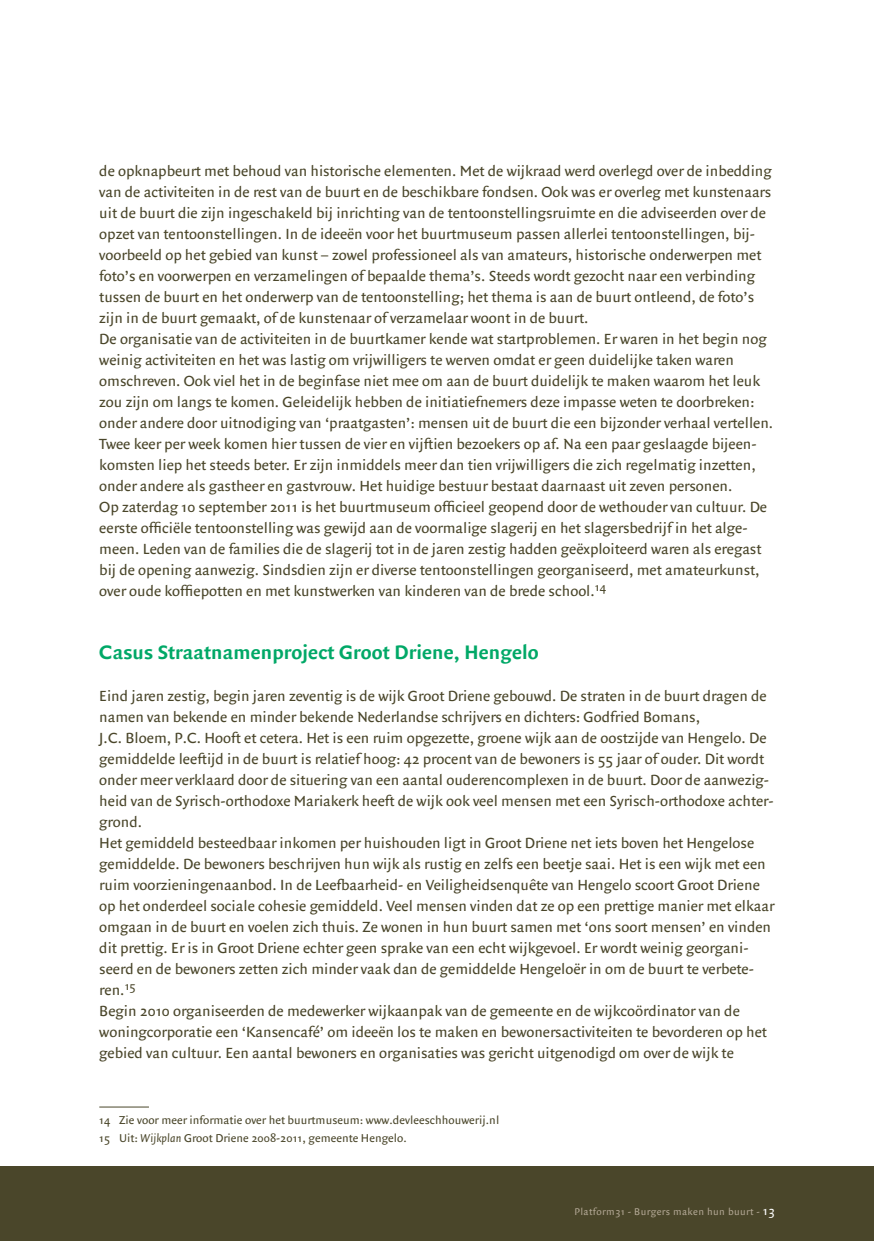
<style>
.page{position:relative;width:874px;height:1241px;background:#fff}
.page>*{position:absolute;margin:0;border:0;box-sizing:border-box;transform-origin:0 0}
.t1{font:700 21px "Quadraat Sans";letter-spacing:.01em;color:#00a867}
.t2{font:15.75px/21px "Quadraat Sans";color:#4a462a}
.t3{font:12.25px/17.3px "Quadraat Sans";letter-spacing:.005em;color:#4a462a}
.t4{font:10.5px "Quadraat Sans";letter-spacing:.04em;color:#b1a693}
.s1{font-style:italic}
.s2{font-size:13.12px;color:#fff}
</style>
<div class="page">
<div style="left:0;top:1166px;width:873px;height:74px;background:#4a462a"></div>
<hr style="left:99px;top:1106px;width:50px;height:1px;background:#4a462a">
<p class="t2" style="left:99px;top:160px;width:675px">de opknapbeurt met behoud van historische elementen. Met de wijkraad werd overlegd over de inbedding van de activiteiten in de rest van de buurt en de beschikbare fondsen. Ook was er overleg met kunstenaars uit de buurt die zijn ingeschakeld bij inrichting van de tentoonstellingsruimte en die adviseerden over de opzet van tentoonstellingen. In de ideeën voor het buurtmuseum passen allerlei tentoonstellingen, bij&shy;voorbeeld op het gebied van kunst – zowel professioneel als van amateurs, historische onderwerpen met foto’s en voorwerpen en verzamelingen of bepaalde thema’s. Steeds wordt gezocht naar een verbinding tussen de buurt en het onderwerp van de tentoonstelling; het thema is aan de buurt ontleend, de foto’s zijn in de buurt gemaakt, of de kunstenaar of verzamelaar woont in de buurt.<br>De organisatie van de activiteiten in de buurtkamer kende wat startproblemen. Er waren in het begin nog weinig activiteiten en het was lastig om vrijwilligers te werven omdat er geen duidelijke taken waren omschreven. Ook viel het in de beginfase niet mee om aan de buurt duidelijk te maken waarom het leuk zou zijn om langs te komen. Geleidelijk hebben de initiatiefnemers deze impasse weten te doorbreken: onder andere door uitnodiging van ‘praatgasten’: mensen uit de buurt die een bijzonder verhaal vertellen.<br>Twee keer per week komen hier tussen de vier en vijftien bezoekers op af. Na een paar geslaagde bijeen&shy;komsten liep het steeds beter. Er zijn inmiddels meer dan tien vrijwilligers die zich regelmatig inzetten, onder andere als gastheer en gastvrouw. Het huidige bestuur bestaat daarnaast uit zeven personen.<br>Op zaterdag 10 september 2011 is het buurtmuseum officieel geopend door de wethouder van cultuur. De eerste officiële tentoonstelling was gewijd aan de voormalige slagerij en het slagersbedrijf in het alge&shy;meen. Leden van de families die de slagerij tot in de jaren zestig hadden geëxploiteerd waren als eregast bij de opening aanwezig. Sindsdien zijn er diverse tentoonstellingen georganiseerd, met amateurkunst, over oude koffiepotten en met kunstwerken van kinderen van de brede school.<sup>14</sup></p>
<h1 class="t1" style="left:99px;top:640px;width:441px">Casus Straatnamenproject Groot Driene, Hengelo</h1>
<p class="t2" style="left:99px;top:685px;width:676px">Eind jaren zestig, begin jaren zeventig is de wijk Groot Driene gebouwd. De straten in de buurt dragen de namen van bekende en minder bekende Nederlandse schrijvers en dichters: Godfried Bomans,<br>J.C. Bloem, P.C. Hooft et cetera. Het is een ruim opgezette, groene wijk aan de oostzijde van Hengelo. De gemiddelde leeftijd in de buurt is relatief hoog: 42 procent van de bewoners is 55 jaar of ouder. Dit wordt onder meer verklaard door de situering van een aantal ouderencomplexen in de buurt. Door de aanwezig&shy;heid van de Syrisch-orthodoxe Mariakerk heeft de wijk ook veel mensen met een Syrisch-orthodoxe achter&shy;grond.<br>Het gemiddeld besteedbaar inkomen per huishouden ligt in Groot Driene net iets boven het Hengelose gemiddelde. De bewoners beschrijven hun wijk als rustig en zelfs een beetje saai. Het is een wijk met een ruim voorzieningenaanbod. In de Leefbaarheid- en Veiligheidsenquête van Hengelo scoort Groot Driene op het onderdeel sociale cohesie gemiddeld. Veel mensen vinden dat ze op een prettige manier met elkaar omgaan in de buurt en voelen zich thuis. Ze wonen in hun buurt samen met ‘ons soort mensen’ en vinden dit prettig. Er is in Groot Driene echter geen sprake van een echt wijkgevoel. Er wordt weinig georgani&shy;seerd en de bewoners zetten zich minder vaak dan de gemiddelde Hengeloër in om de buurt te verbete&shy;ren.<sup>15<br></sup>Begin 2010 organiseerden de medewerker wijkaanpak van de gemeente en de wijkcoördinator van de woningcorporatie een ‘Kansencafé’ om ideeën los te maken en bewonersactiviteiten te bevorderen op het gebied van cultuur. Een aantal bewoners en organisaties was gericht uitgenodigd om over de wijk te</p>
<p class="t3" style="left:99px;top:1111px;width:401px">14 Zie voor meer informatie over het buurtmuseum: www.devleeschhouwerij.nl<br>15 Uit: <span class="s1">Wijkplan</span> Groot Driene 2008-2011, gemeente Hengelo.</p>
<p class="t4" style="left:574px;top:1205px;width:201px">Platform31 - Burgers maken hun buurt - <span class="s2">13</span></p>
</div>
